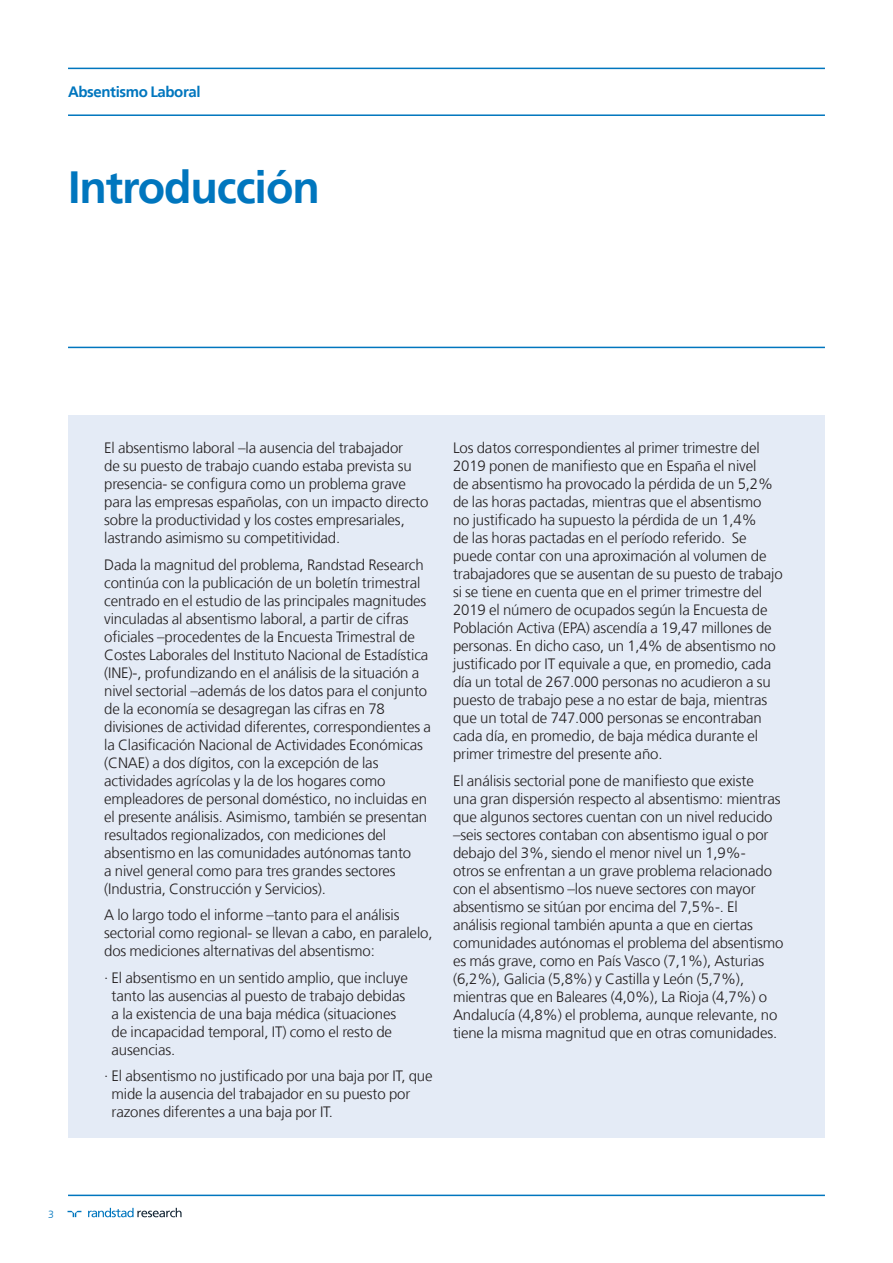
<style>
.page{position:relative;width:893px;height:1263px;background:#fff}
.page>*{position:absolute;margin:0;border:0;box-sizing:border-box;transform-origin:0 0}
.Títular{font:700 45px "Frutiger";letter-spacing:-.025em;color:#0076be}
.TEXTO_CORRIDO{font:300 15px/18px "Frutiger";letter-spacing:-.01em;color:#231f20}
.t1{font:700 15px "Frutiger";letter-spacing:-.025em;color:#0076be}
.t2{font:300 10.5px "Frutiger";color:#0076be}
</style>
<div class="page">
<svg style="left:68px;top:1208px;width:114px;height:9px"></svg>
<hr style="left:68px;top:68px;width:757px;height:1px;background:#0076be">
<hr style="left:68px;top:114px;width:757px;height:2px;background:#0076be">
<hr style="left:68px;top:1194px;width:757px;height:2px;background:#0076be">
<div style="left:68px;top:415px;width:757px;height:722px;background:#e4ebf6"></div>
<hr style="left:68px;top:347px;width:757px;height:1px;background:#0076be">
<p class="t1" style="left:68px;top:85px;width:134px">Absentismo Laboral</p>
<p class="Títular" style="left:68px;top:167px;width:253px">Introducción</p>
<p class="t2" style="left:48px;top:1210px;width:7px">3</p>
<p class="TEXTO_CORRIDO" style="left:104px;top:440px;width:326px">El absentismo laboral –la ausencia del trabajador<br>de su puesto de trabajo cuando estaba prevista su presencia- se configura como un problema grave para las empresas españolas, con un impacto directo sobre la productividad y los costes empresariales, lastrando asimismo su competitividad.</p>
<p class="TEXTO_CORRIDO" style="left:104px;top:556px;width:328px">Dada la magnitud del problema, Randstad Research continúa con la publicación de un boletín trimestral centrado en el estudio de las principales magnitudes vinculadas al absentismo laboral, a partir de cifras oficiales –procedentes de la Encuesta Trimestral de Costes Laborales del Instituto Nacional de Estadística (INE)-, profundizando en el análisis de la situación a nivel sectorial –además de los datos para el conjunto de la economía se desagregan las cifras en 78 divisiones de actividad diferentes, correspondientes a la Clasificación Nacional de Actividades Económicas (CNAE) a dos dígitos, con la excepción de las actividades agrícolas y la de los hogares como empleadores de personal doméstico, no incluidas en el presente análisis. Asimismo, también se presentan resultados regionalizados, con mediciones del absentismo en las comunidades autónomas tanto<br>a nivel general como para tres grandes sectores (Industria, Construcción y Servicios).</p>
<p class="TEXTO_CORRIDO" style="left:104px;top:907px;width:330px">A lo largo todo el informe –tanto para el análisis sectorial como regional- se llevan a cabo, en paralelo, dos mediciones alternativas del absentismo:</p>
<p class="TEXTO_CORRIDO" style="left:112px;top:969px;width:298px;text-indent:-7px">· El absentismo en un sentido amplio, que incluye tanto las ausencias al puesto de trabajo debidas a la existencia de una baja médica (situaciones de incapacidad temporal, IT) como el resto de ausencias.</p>
<p class="TEXTO_CORRIDO" style="left:112px;top:1068px;width:323px;text-indent:-7px">· El absentismo no justificado por una baja por IT, que mide la ausencia del trabajador en su puesto por razones diferentes a una baja por IT.</p>
<p class="TEXTO_CORRIDO" style="left:453px;top:440px;width:331px">Los datos correspondientes al primer trimestre del 2019 ponen de manifiesto que en España el nivel<br>de absentismo ha provocado la pérdida de un 5,2% de las horas pactadas, mientras que el absentismo<br>no justificado ha supuesto la pérdida de un 1,4%<br>de las horas pactadas en el período referido. Se puede contar con una aproximación al volumen de trabajadores que se ausentan de su puesto de trabajo si se tiene en cuenta que en el primer trimestre del 2019 el número de ocupados según la Encuesta de Población Activa (EPA) ascendía a 19,47 millones de personas. En dicho caso, un 1,4% de absentismo no justificado por IT equivale a que, en promedio, cada día un total de 267.000 personas no acudieron a su puesto de trabajo pese a no estar de baja, mientras que un total de 747.000 personas se encontraban cada día, en promedio, de baja médica durante el primer trimestre del presente año.</p>
<p class="TEXTO_CORRIDO" style="left:453px;top:772px;width:332px">El análisis sectorial pone de manifiesto que existe<br>una gran dispersión respecto al absentismo: mientras que algunos sectores cuentan con un nivel reducido –seis sectores contaban con absentismo igual o por debajo del 3%, siendo el menor nivel un 1,9%-<br>otros se enfrentan a un grave problema relacionado con el absentismo –los nueve sectores con mayor absentismo se sitúan por encima del 7,5%-. El análisis regional también apunta a que en ciertas comunidades autónomas el problema del absentismo es más grave, como en País Vasco (7,1%), Asturias (6,2%), Galicia (5,8%) y Castilla y León (5,7%), mientras que en Baleares (4,0%), La Rioja (4,7%) o Andalucía (4,8%) el problema, aunque relevante, no tiene la misma magnitud que en otras comunidades.</p>
</div>
